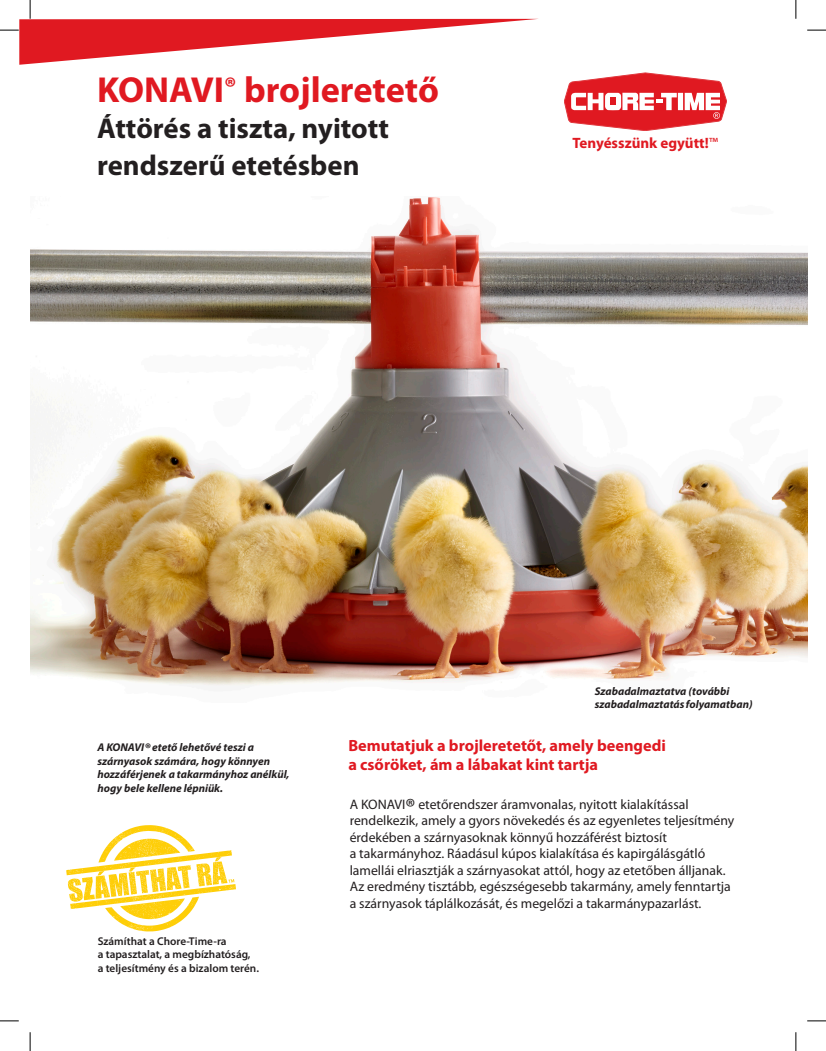
<style>
.page{position:relative;width:826px;height:1051px;background:#fff}
.page>*{position:absolute;margin:0;border:0;box-sizing:border-box;transform-origin:0 0}
.Cover_H1{font:700 36.25px "Myriad Pro";color:#e01921}
.Cover_H2{font:700 28.75px/36.2px "Myriad Pro";color:#231f20}
.t1{font:700 16.25px/19.5px "Myriad Pro";color:#e01921}
.t2{font:700 15px "Myriad Pro";color:#e01921}
.t3{font:13.75px/16.5px "Myriad Pro";color:#231f20}
.t4{font:italic 700 11.25px/13.5px "Myriad Pro";color:#231f20}
.t5{font:600 11.25px/13.1px "Myriad Pro";color:#231f20}
.s1{font-weight:400}
.s2{font-size:14px}
.s3{font-size:23.75px}
</style>
<div class="page">
<img style="left:30px;top:197px;width:776px;height:489px">
<svg style="left:564px;top:73px;width:162px;height:58px"></svg>
<svg style="left:66px;top:825px;width:170px;height:106px"></svg>
<svg style="left:807px;top:29px;width:18px;height:2px"></svg>
<svg style="left:0;top:1020px;width:19px;height:1px"></svg>
<svg style="left:807px;top:1020px;width:18px;height:1px"></svg>
<svg style="left:0;top:0;width:538px;height:65px"></svg>
<svg style="left:29px;top:1032px;width:2px;height:18px"></svg>
<svg style="left:795px;top:0;width:1px;height:19px"></svg>
<svg style="left:795px;top:1032px;width:1px;height:18px"></svg>
<p class="Cover_H1" style="left:97px;top:66px;width:343px">KONAVI<sup>®</sup> brojleretető</p>
<p class="Cover_H2" style="left:97px;top:110px;width:293px">Áttörés a tiszta, nyitott rendszerű etetésben</p>
<p class="t2" style="left:572px;top:133px;width:147px">Tenyésszünk együtt!<span class="s1">™</span></p>
<p class="t4" style="left:594px;top:683px;width:159px">Szabadalmaztatva (további szabadalmaztatás folyamatban)</p>
<p class="t4" style="left:97px;top:740px;width:194px">A KONAVI<span class="s2">®</span> etető lehetővé teszi a szárnyasok számára, hogy könnyen hozzáférjenek a takarmányhoz anélkül, hogy bele kellene lépniük.</p>
<p class="t5" style="left:98px;top:934px;width:163px">Számíthat a Chore-Time-ra<br>a tapasztalat, a megbízhatóság, a teljesítmény és a bizalom terén.</p>
<p class="t1" style="left:348px;top:734px;width:319px">Bemutatjuk a brojleretetőt, amely beengedi a csőröket, ám a lábakat kint tartja</p>
<p class="t3" style="left:349px;top:795px;width:386px">A KONAVI<span class="s3">®</span> etetőrendszer áramvonalas, nyitott kialakítással rendelkezik, amely a gyors növekedés és az egyenletes teljesítmény érdekében a szárnyasoknak könnyű hozzáférést biztosít<br>a takarmányhoz. Ráadásul kúpos kialakítása és kapirgálásgátló lamellái elriasztják a szárnyasokat attól, hogy az etetőben álljanak.<br>Az eredmény tisztább, egészségesebb takarmány, amely fenntartja a szárnyasok táplálkozását, és megelőzi a takarmánypazarlást.</p>
</div>
